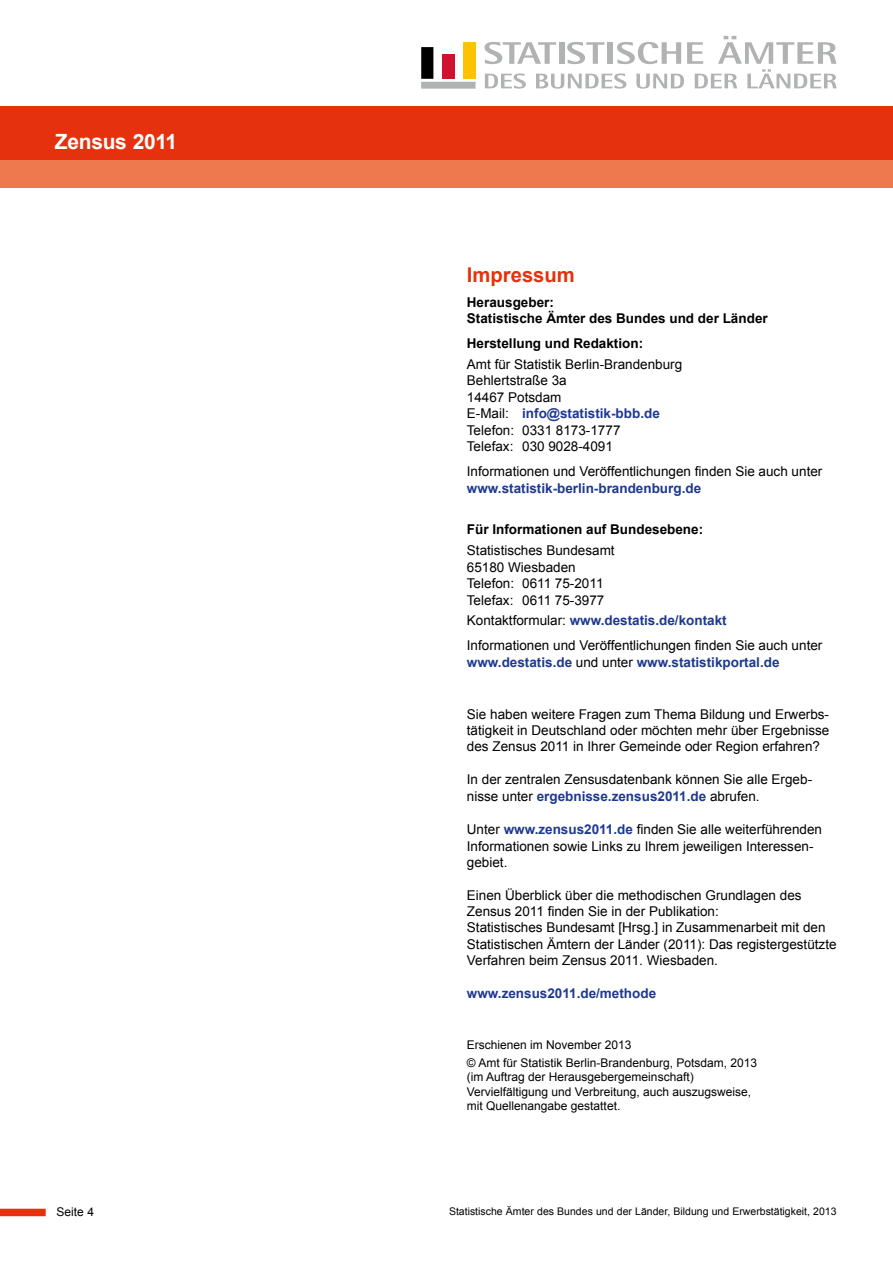
<style>
.page{position:relative;width:893px;height:1263px;background:#fff}
.page>*{position:absolute;margin:0;border:0;box-sizing:border-box;transform-origin:0 0}
.t1{font:700 21px "Arial";letter-spacing:-.015em;color:#fff}
.t2{font:700 20.25px "Arial";color:#e6310e}
.t3{font:13.5px/16.5px "Arial";color:#000}
.t4{font:700 13.5px/16.5px "Arial";color:#000}
.t5{font:700 13.5px "Arial";color:#1e398f}
.t6{font:12px/14.2px "Arial";color:#000}
.t7{font:10.5px "Arial";color:#000}
.s1{font-weight:700;color:#1e398f}
.s2{font-weight:400;color:#000}
</style>
<div class="page">
<div style="left:0;top:106px;width:893px;height:55px;background:#e6310e"></div>
<div style="left:0;top:161px;width:893px;height:27px;background:#ef794e"></div>
<div style="left:0;top:1209px;width:46px;height:7px;background:#e6310e"></div>
<div style="left:421px;top:82px;width:55px;height:7px;background:#b1b2b3"></div>
<div style="left:463px;top:42px;width:13px;height:37px;background:#fdc300"></div>
<div style="left:421px;top:47px;width:12px;height:32px;background:#000"></div>
<div style="left:442px;top:54px;width:12px;height:25px;background:#ce1230"></div>
<svg style="left:484px;top:36px;width:353px;height:53px"></svg>
<h1 class="t1" style="left:55px;top:128px;width:124px">Zensus 2011</h1>
<h2 class="t2" style="left:467px;top:261px;width:110px">Impressum</h2>
<p class="t4" style="left:467px;top:294px;width:302px">Herausgeber:<br>Statistische Ämter des Bundes und der Länder</p>
<p class="t4" style="left:467px;top:335px;width:178px">Herstellung und Redaktion:</p>
<p class="t3" style="left:467px;top:356px;width:217px">Amt für Statistik Berlin-Brandenburg<br>Behlertstraße 3a<br>14467 Potsdam<br>E-Mail: <span class="s1">info@statistik-bbb.de<br></span>Telefon: 0331 8173-1777<br>Telefax: 030 9028-4091</p>
<p class="t3" style="left:467px;top:463px;width:357px">Informationen und Veröffentlichungen finden Sie auch unter</p>
<p class="t5" style="left:467px;top:479px;width:236px">www.statistik-berlin-brandenburg.de</p>
<p class="t4" style="left:467px;top:522px;width:238px">Für Informationen auf Bundesebene:</p>
<p class="t3" style="left:467px;top:542px;width:149px">Statistisches Bundesamt<br>65180 Wiesbaden<br>Telefon: 0611 75-2011<br>Telefax: 0611 75-3977</p>
<p class="t3" style="left:467px;top:608px;width:357px;line-height:25px">Kontaktformular: <span class="s1">www.destatis.de/kontakt<br></span>Informationen und Veröffentlichungen finden Sie auch unter</p>
<p class="t5" style="left:467px;top:653px;width:314px">www.destatis.de <span class="s2">und unter</span> www.statistikportal.de</p>
<p class="t3" style="left:467px;top:706px;width:364px;text-align:justify">Sie haben weitere Fragen zum Thema Bildung und Erwerbs&shy;tätigkeit in Deutschland oder möchten mehr über Ergebnisse des Zensus 2011 in Ihrer Gemeinde oder Region erfahren?</p>
<p class="t3" style="left:467px;top:771px;width:347px">In der zentralen Zensusdatenbank können Sie alle Ergeb&shy;nisse unter <span class="s1">ergebnisse.zensus2011.de</span> abrufen.</p>
<p class="t3" style="left:467px;top:822px;width:357px">Unter <span class="s1">www.zensus2011.de</span> finden Sie alle weiterführenden<br>Informationen sowie Links zu Ihrem jeweiligen Interessen&shy;gebiet.</p>
<p class="t3" style="left:467px;top:887px;width:371px">Einen Überblick über die methodischen Grundlagen des Zensus 2011 finden Sie in der Publikation:<br>Statistisches Bundesamt [Hrsg.] in Zusammenarbeit mit den Statistischen Ämtern der Länder (2011): Das registergestützte Verfahren beim Zensus 2011. Wiesbaden.</p>
<p class="t5" style="left:467px;top:984px;width:191px">www.zensus2011.de/methode</p>
<p class="t6" style="left:467px;top:1035px;width:292px;line-height:18.5px">Erschienen im November 2013<br>© Amt für Statistik Berlin-Brandenburg, Potsdam, 2013</p>
<p class="t6" style="left:467px;top:1070px;width:286px">(im Auftrag der Herausgebergemeinschaft)<br>Vervielfältigung und Verbreitung, auch auszugsweise, mit Quellenangabe gestattet.</p>
<p class="t6" style="left:56px;top:1205px;width:39px">Seite 4</p>
<p class="t7" style="left:449px;top:1205px;width:389px">Statistische Ämter des Bundes und der Länder, Bildung und Erwerbstätigkeit, 2013</p>
</div>
